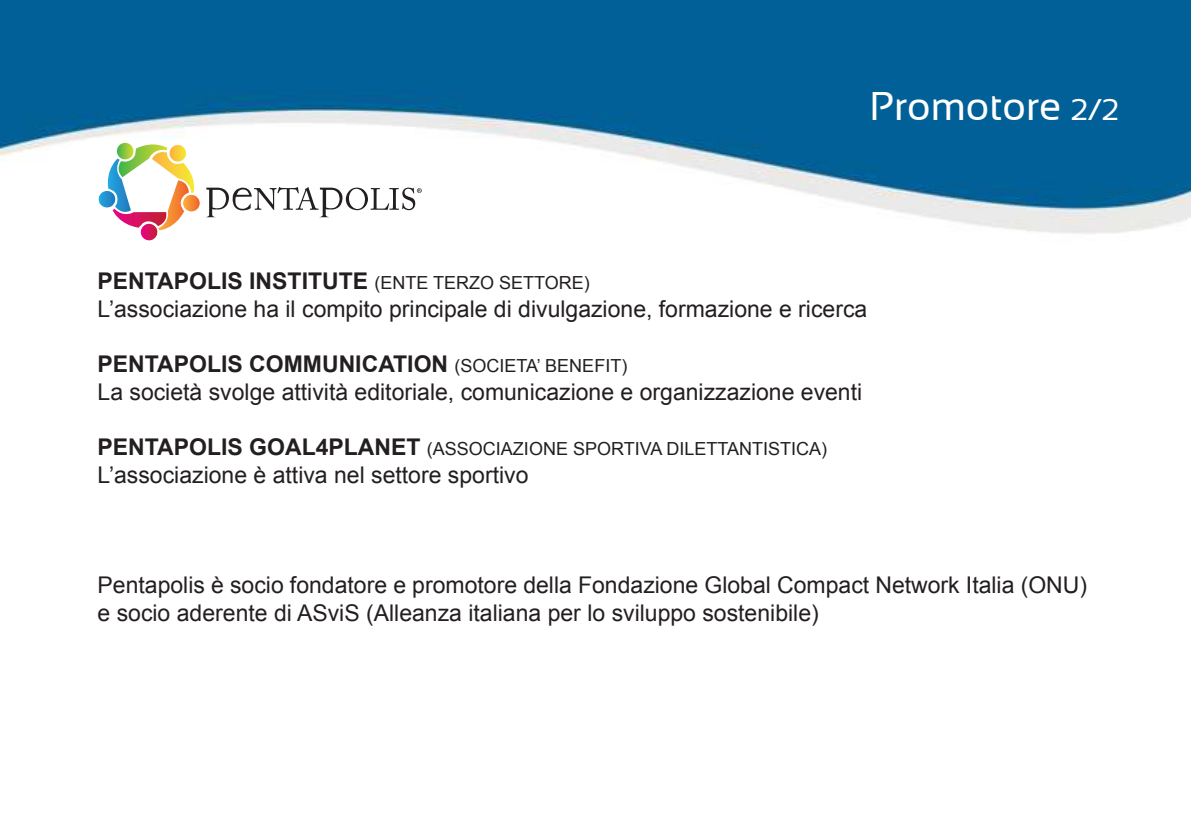
<style>
.page{position:relative;width:1191px;height:840px;background:#fff}
.page>*{position:absolute;margin:0;border:0;box-sizing:border-box;transform-origin:0 0}
.t1{font:40px "Sansation";color:#fff}
.t2{font:23px/27.6px "Arial";color:#231f20}
.t3{font:18px "Arial";color:#231f20}
.s1{font-size:30px}
.s2{font-weight:700}
.s3{font-size:18px}
.s4{font-weight:700;font-size:23px}
</style>
<div class="page">
<img style="left:0;top:0;width:1191px;height:234px">
<svg style="left:98px;top:143px;width:324px;height:98px"></svg>
<h1 class="t1" style="left:869px;top:84px;width:251px">Promotore <span class="s1">2/2</span></h1>
<p class="t2" style="left:98px;top:267px;width:771px"><span class="s2">PENTAPOLIS INSTITUTE</span> <span class="s3">(ENTE TERZO SETTORE)<br></span>L’associazione ha il compito principale di divulgazione, formazione e ricerca</p>
<p class="t2" style="left:98px;top:350px;width:766px"><span class="s2">PENTAPOLIS COMMUNICATION</span> <span class="s3">(SOCIETA’ BENEFIT)<br></span>La società svolge attività editoriale, comunicazione e organizzazione eventi</p>
<p class="t3" style="left:98px;top:436px;width:731px"><span class="s4">PENTAPOLIS GOAL4PLANET</span> (ASSOCIAZIONE SPORTIVA DILETTANTISTICA)</p>
<p class="t2" style="left:98px;top:460px;width:432px">L’associazione è attiva nel settore sportivo</p>
<p class="t2" style="left:98px;top:571px;width:991px">Pentapolis è socio fondatore e promotore della Fondazione Global Compact Network Italia (ONU) e socio aderente di ASviS (Alleanza italiana per lo sviluppo sostenibile)</p>
</div>
